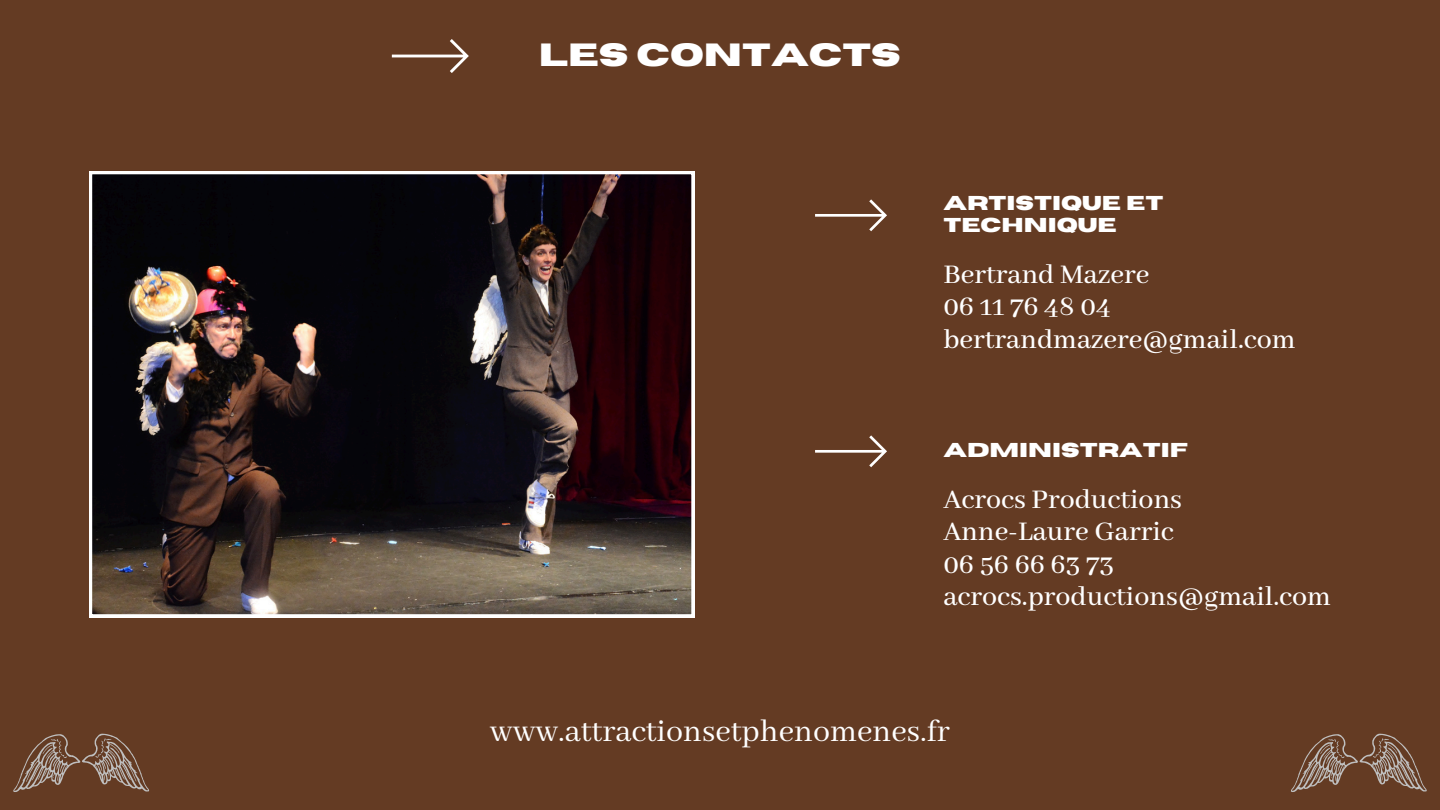
<style>
.page{position:relative;width:1440px;height:810px;background:#643b23}
.page>*{position:absolute;margin:0;border:0;box-sizing:border-box;transform-origin:0 0}
.t1{font:34px "Abhaya Libre";color:#fff}
.t2{font:700 32px "Horizon";color:#fff}
.t3{font:500 30px/32.2px "Abhaya Libre";color:#fff}
.t4{font:700 20px/21.8px "Horizon";color:#fff}
</style>
<div class="page">
<svg style="left:815px;top:199px;width:72px;height:32px"></svg>
<svg style="left:13px;top:734px;width:136px;height:58px"></svg>
<svg style="left:89px;top:171px;width:605px;height:446px;background:#332827"></svg>
<svg style="left:815px;top:435px;width:72px;height:32px"></svg>
<svg style="left:1291px;top:734px;width:136px;height:58px"></svg>
<svg style="left:392px;top:39px;width:77px;height:34px"></svg>
<p class="t2" style="left:539px;top:39px;width:364px">LES CONTACTS</p>
<p class="t4" style="left:943px;top:193px;width:221px">ARTISTIQUE ET<br>TECHNIQUE</p>
<h1 class="t3" style="left:943px;top:259px;width:354px">Bertrand Mazere<br>06 11 76 48 04 bertrandmazere@gmail.com</h1>
<p class="t4" style="left:943px;top:440px;width:246px">ADMINISTRATIF</p>
<p class="t3" style="left:943px;top:485px;width:389px">Acrocs Productions<br>Anne-Laure Garric<br>06 56 66 63 73 acrocs.productions@gmail.com</p>
<p class="t1" style="left:490px;top:713px;width:462px">www.attractionsetphenomenes.fr</p>
</div>
